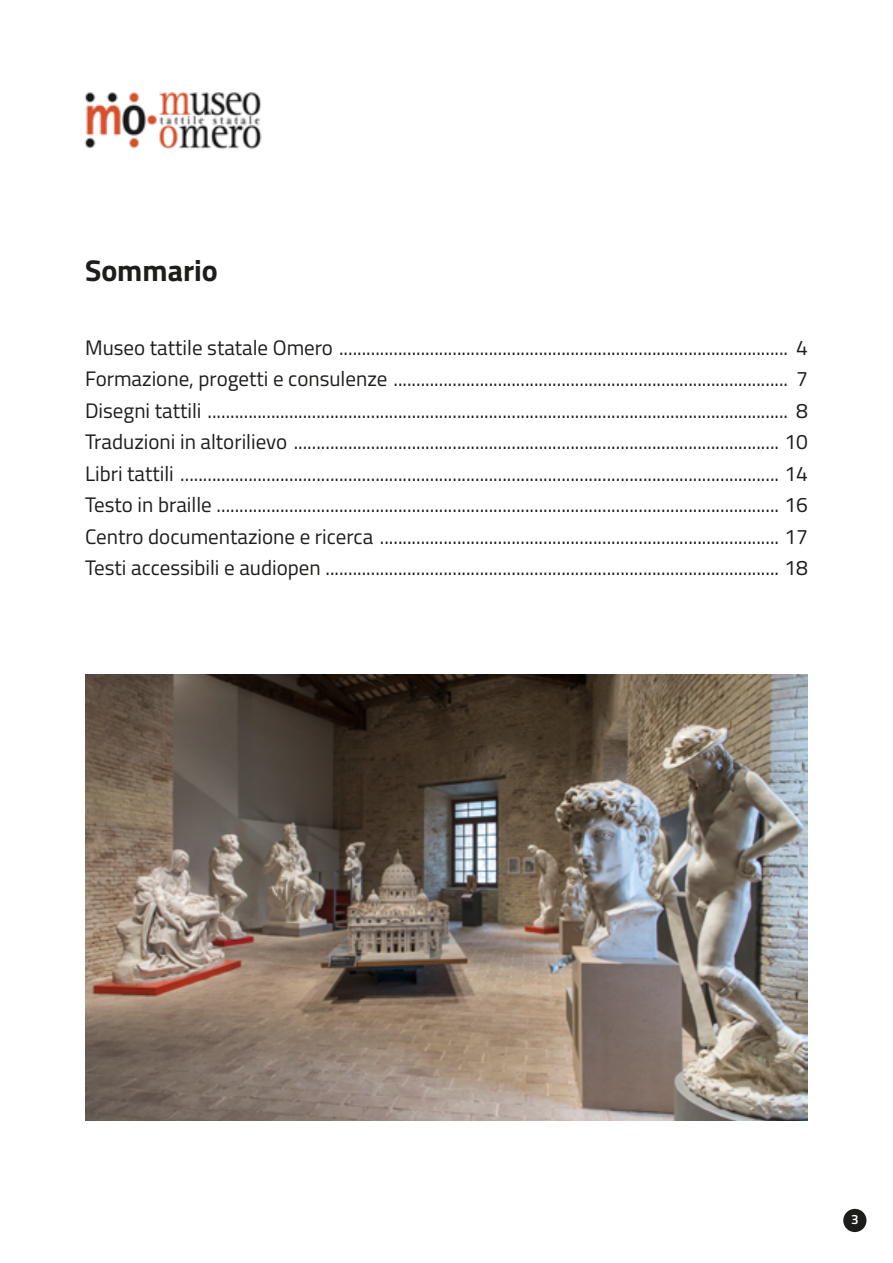
<style>
.page{position:relative;width:893px;height:1263px;background:#fff}
.page>*{position:absolute;margin:0;border:0;box-sizing:border-box;transform-origin:0 0}
.Titolo__H1{font:700 30px "Titillium Web";color:#1d1d1b}
.t1{font:21px "Titillium Web";color:#1d1d1b}
.t2{font:600 13.5px "Titillium Web";color:#fff}
</style>
<div class="page">
<img style="left:84px;top:92px;width:178px;height:58px">
<img style="left:85px;top:674px;width:723px;height:447px">
<div style="left:843px;top:1209px;width:23px;height:23px;background:#1d1d1b;border-radius:50%"></div>
<h1 class="Titolo__H1" style="left:85px;top:247px;width:134px">Sommario</h1>
<p class="t1" style="left:85px;top:332px;width:724px">Museo tattile statale Omero ................................................................................................... 4</p>
<p class="t1" style="left:85px;top:363px;width:724px">Formazione, progetti e consulenze ....................................................................................... 7</p>
<p class="t1" style="left:85px;top:395px;width:724px">Disegni tattili ................................................................................................................................ 8</p>
<p class="t1" style="left:85px;top:426px;width:724px">Traduzioni in altorilievo ........................................................................................................... 10</p>
<p class="t1" style="left:85px;top:458px;width:724px">Libri tattili .................................................................................................................................... 14</p>
<p class="t1" style="left:85px;top:489px;width:724px">Testo in braille ............................................................................................................................ 16</p>
<p class="t1" style="left:85px;top:521px;width:724px">Centro documentazione e ricerca ........................................................................................ 17</p>
<p class="t1" style="left:85px;top:552px;width:724px">Testi accessibili e audiopen .................................................................................................... 18</p>
<p class="t2" style="left:851px;top:1209px;width:9px">3</p>
</div>
